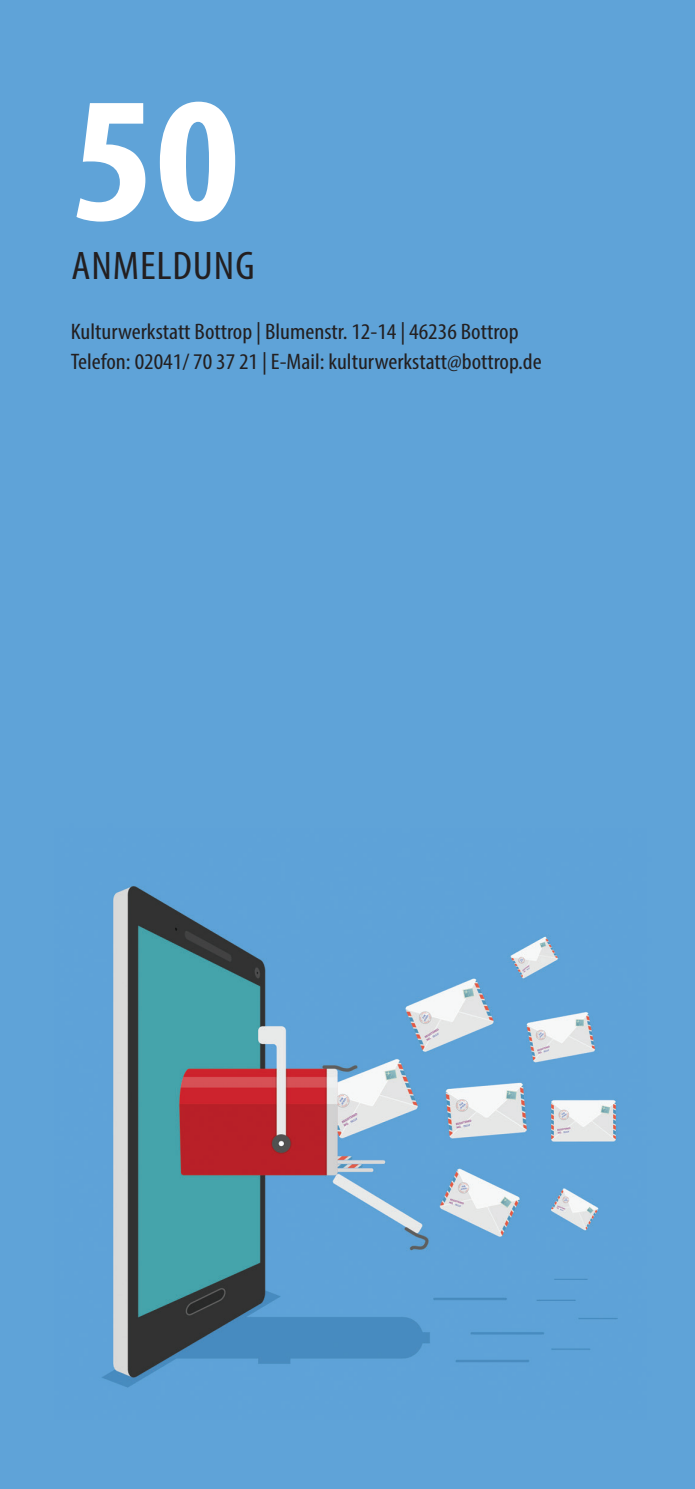
<style>
.page{position:relative;width:695px;height:1489px;background:#fff}
.page>*{position:absolute;margin:0;border:0;box-sizing:border-box;transform-origin:0 0}
.t1{font:700 condensed 180px "Myriad Pro";color:#fff;scale:1.1 1}
.t2{font:condensed 40px "Myriad Pro";letter-spacing:.02em;color:#231f20;scale:1.1 1}
.t3{font:condensed 22.5px/30px "Myriad Pro";color:#231f20;scale:1.1 1}
</style>
<div class="page">
<img style="left:0;top:0;width:694px;height:1488px">
<h1 class="t1" style="left:71px;top:48px;width:155px">50</h1>
<h2 class="t2" style="left:71px;top:242px;width:168px">ANMELDUNG</h2>
<p class="t3" style="left:71px;top:317px;width:429px">Kulturwerkstatt Bottrop | Blumenstr. 12-14 | 46236 Bottrop<br>Telefon: 02041/ 70 37 21 | E-Mail: kulturwerkstatt@bottrop.de</p>
</div>
